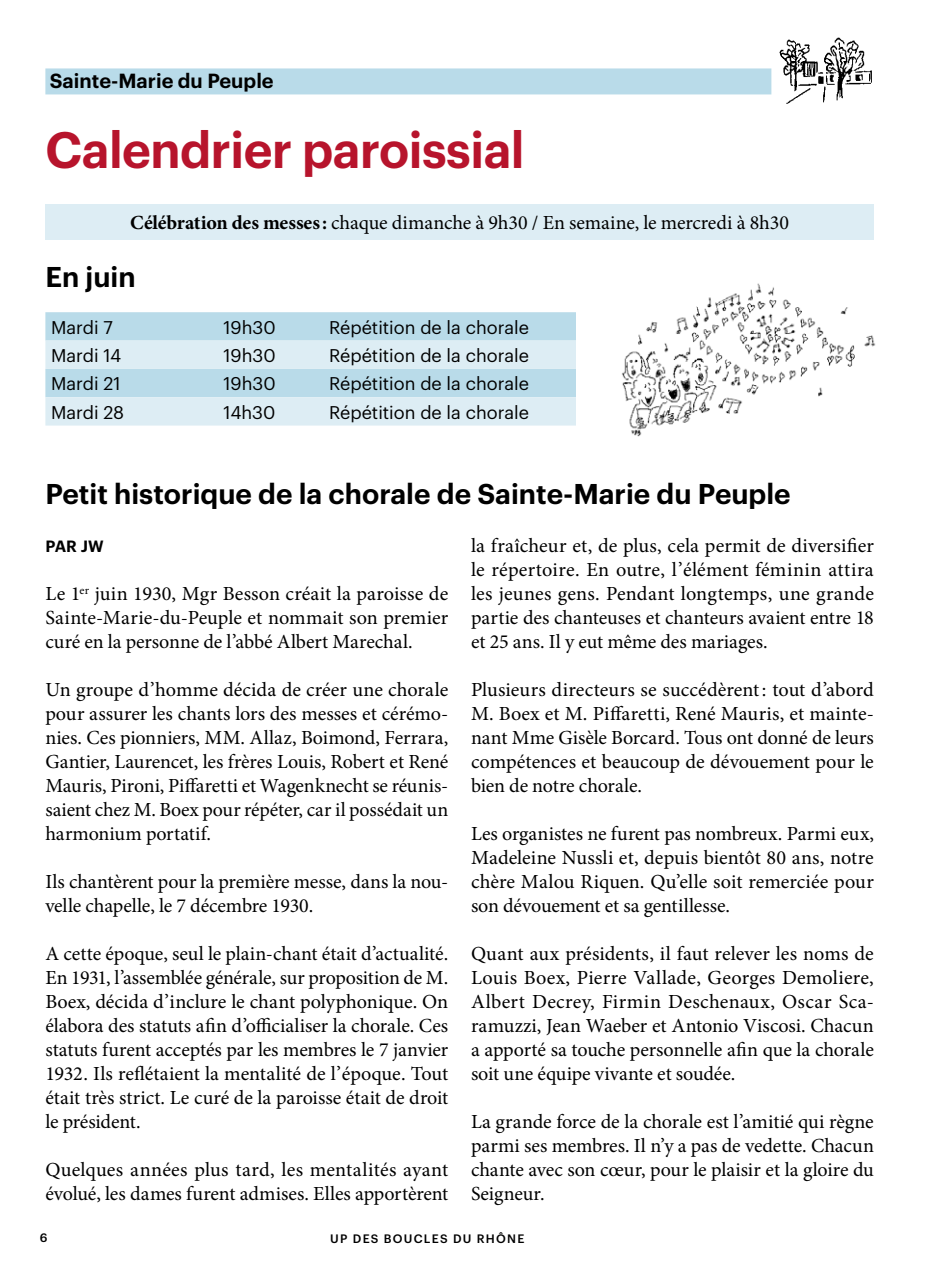
<style>
.page{position:relative;width:942px;height:1276px;background:#fff}
.page>*{position:absolute;margin:0;border:0;box-sizing:border-box;transform-origin:0 0}
.t1{font:600 50px "Graphik";letter-spacing:-.01em;color:#b7142c}
.t2{font:600 28px "Graphik";color:#000}
.t3{font:20px/24px "Minion Pro";letter-spacing:-.005em;color:#000;text-align:justify}
.t4{font:600 20px "Graphik";color:#000}
.t5{font:18px "Graphik";color:#000}
.t6{font:600 16px "Graphik";color:#000}
.t7{font:500 12px "Graphik";letter-spacing:.105em;color:#000}
.s1{font-weight:700}
</style>
<div class="page">
<div style="left:45px;top:68px;width:726px;height:26px;background:#b9dbe9"></div>
<img style="left:779px;top:37px;width:93px;height:67px">
<div style="left:45px;top:204px;width:828px;height:36px;background:#ddedf4"></div>
<div style="left:45px;top:312px;width:531px;height:28px;background:#b9dbe9"></div>
<svg style="left:45px;top:340px;width:531px;height:85px;fill:#ddedf4"></svg>
<img style="left:622px;top:283px;width:254px;height:154px">
<p class="t4" style="left:50px;top:66px;width:225px">Sainte-Marie du Peuple</p>
<h1 class="t1" style="left:45px;top:112px;width:480px">Calendrier paroissial</h1>
<p class="t3" style="left:130px;top:211px;width:660px"><span class="s1">Célébration des messes:</span> chaque dimanche à 9h30 / En semaine, le mercredi à 8h30</p>
<h2 class="t2" style="left:45px;top:255px;width:92px">En juin</h2>
<p class="t5" style="left:51px;top:314px;width:63px">Mardi 7</p>
<p class="t5" style="left:223px;top:314px;width:54px">19h30</p>
<p class="t5" style="left:329px;top:314px;width:201px">Répétition de la chorale</p>
<p class="t5" style="left:51px;top:342px;width:72px">Mardi 14</p>
<p class="t5" style="left:223px;top:342px;width:54px">19h30</p>
<p class="t5" style="left:329px;top:342px;width:201px">Répétition de la chorale</p>
<p class="t5" style="left:51px;top:370px;width:71px">Mardi 21</p>
<p class="t5" style="left:223px;top:370px;width:54px">19h30</p>
<p class="t5" style="left:329px;top:370px;width:201px">Répétition de la chorale</p>
<p class="t5" style="left:51px;top:399px;width:74px">Mardi 28</p>
<p class="t5" style="left:223px;top:399px;width:53px">14h30</p>
<p class="t5" style="left:329px;top:399px;width:201px">Répétition de la chorale</p>
<h2 class="t2" style="left:45px;top:472px;width:746px">Petit historique de la chorale de Sainte-Marie du Peuple</h2>
<p class="t6" style="left:45px;top:534px;width:60px">PAR JW</p>
<p class="t3" style="left:45px;top:582px;width:404px">Le 1<sup>er</sup> juin 1930, Mgr Besson créait la paroisse de Sainte-Marie-du-Peuple et nommait son premier curé en la personne de l’abbé Albert Marechal.</p>
<p class="t3" style="left:45px;top:678px;width:404px">Un groupe d’homme décida de créer une chorale pour assurer les chants lors des messes et cérémo&shy;nies. Ces pionniers, MM. Allaz, Boimond, Ferrara, Gantier, Laurencet, les frères Louis, Robert et René Mauris, Pironi, Piffaretti et Wagenknecht se réunis&shy;saient chez M. Boex pour répéter, car il possédait un harmonium portatif.</p>
<p class="t3" style="left:45px;top:870px;width:404px">Ils chantèrent pour la première messe, dans la nou&shy;velle chapelle, le 7 décembre 1930.</p>
<p class="t3" style="left:45px;top:942px;width:404px">A cette époque, seul le plain-chant était d’actualité.<br>En 1931, l’assemblée générale, sur proposition de M.<br>Boex, décida d’inclure le chant polyphonique. On élabora des statuts afin d’officialiser la chorale. Ces statuts furent acceptés par les membres le 7 janvier 1932. Ils reflétaient la mentalité de l’époque. Tout était très strict. Le curé de la paroisse était de droit le président.</p>
<p class="t3" style="left:45px;top:1158px;width:404px">Quelques années plus tard, les mentalités ayant évolué, les dames furent admises. Elles apportèrent</p>
<p class="t3" style="left:471px;top:534px;width:404px">la fraîcheur et, de plus, cela permit de diversifier le répertoire. En outre, l’élément féminin attira les jeunes gens. Pendant longtemps, une grande partie des chanteuses et chanteurs avaient entre 18 et 25 ans. Il y eut même des mariages.</p>
<p class="t3" style="left:471px;top:678px;width:404px">Plusieurs directeurs se succédèrent: tout d’abord M. Boex et M. Piffaretti, René Mauris, et mainte&shy;nant Mme Gisèle Borcard. Tous ont donné de leurs compétences et beaucoup de dévouement pour le bien de notre chorale.</p>
<p class="t3" style="left:471px;top:822px;width:404px">Les organistes ne furent pas nombreux. Parmi eux, Madeleine Nussli et, depuis bientôt 80 ans, notre chère Malou Riquen. Qu’elle soit remerciée pour son dévouement et sa gentillesse.</p>
<p class="t3" style="left:471px;top:942px;width:404px">Quant aux présidents, il faut relever les noms de Louis Boex, Pierre Vallade, Georges Demoliere, Albert Decrey, Firmin Deschenaux, Oscar Sca&shy;ramuzzi, Jean Waeber et Antonio Viscosi. Chacun a apporté sa touche personnelle afin que la chorale soit une équipe vivante et soudée.</p>
<p class="t3" style="left:471px;top:1110px;width:404px">La grande force de la chorale est l’amitié qui règne parmi ses membres. Il n’y a pas de vedette. Chacun chante avec son cœur, pour le plaisir et la gloire du Seigneur.</p>
<p class="t7" style="left:40px;top:1228px;width:9px">6</p>
<p class="t7" style="left:330px;top:1229px;width:196px">UP DES BOUCLES DU RHÔNE</p>
</div>
